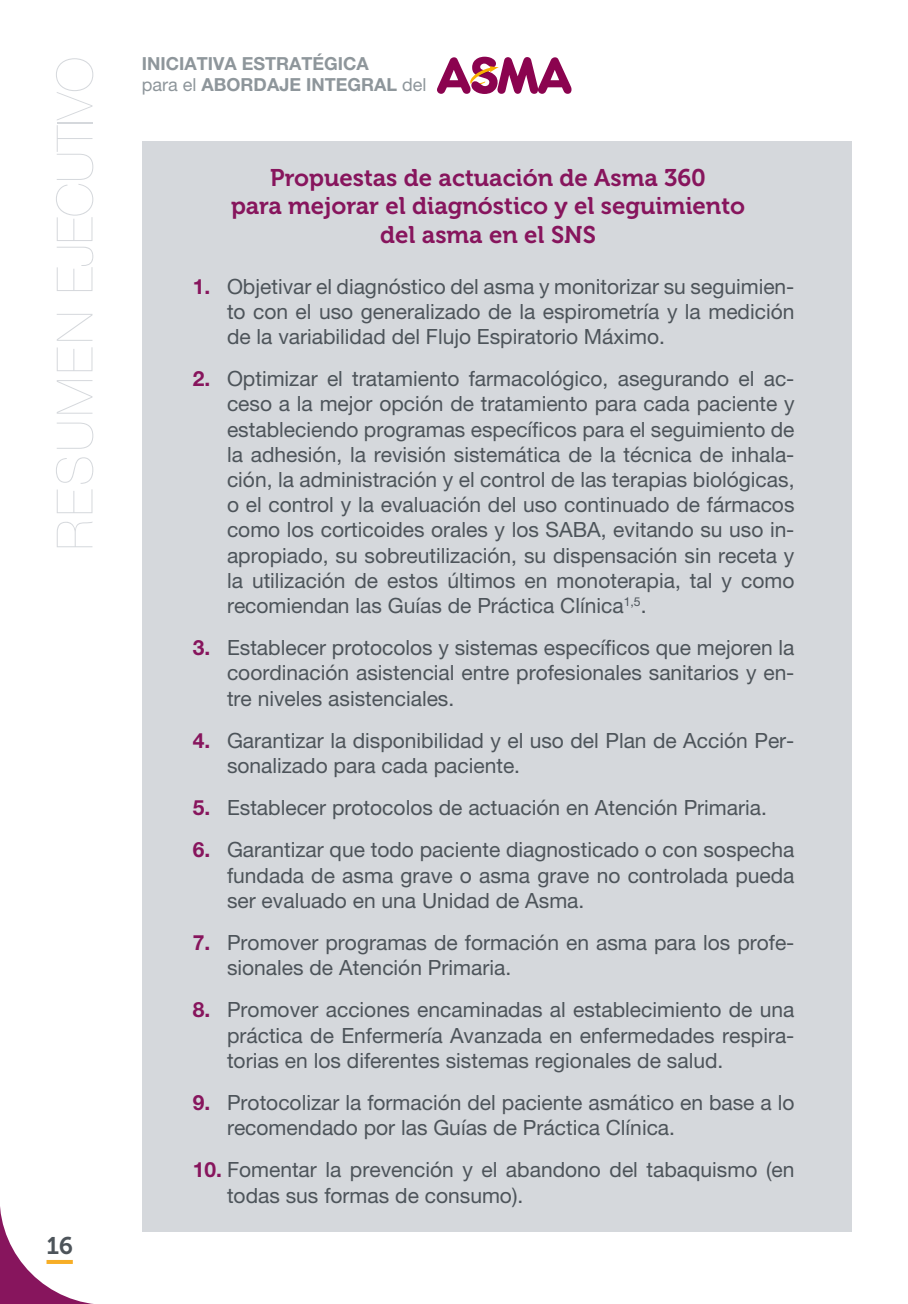
<style>
.page{position:relative;width:908px;height:1304px;background:#fff}
.page>*{position:absolute;margin:0;border:0;box-sizing:border-box;transform-origin:0 0}
.t1{font:200 50px "Helvetica Neue LT Pro";letter-spacing:.035em;color:#d5d8dc}
.DESTACADO{font:24px/28.8px "Museo 700";color:#87155d;text-align:center}
.t2{font:24px "Museo 700";color:#4d545a}
.t3{font:21px/25.2px "Helvetica Neue LT Pro";color:#4d545a;text-align:justify}
.t4{font:700 18px/21.6px "Helvetica Neue LT Pro";color:#8e969b}
.s1{font-weight:400}
.s2{font-weight:700;color:#87155d}
</style>
<div class="page">
<svg style="left:0;top:1206px;width:94px;height:98px"></svg>
<hr style="left:46px;top:1260px;width:27px;height:4px;background:#f7ae26">
<svg style="left:437px;top:57px;width:134px;height:37px"></svg>
<div style="left:142px;top:142px;width:708px;height:21px;background:#d5d8dc"></div>
<div style="left:142px;top:145px;width:708px;height:127px;background:#d5d8dc"></div>
<div style="left:142px;top:256px;width:708px;height:117px;background:#d5d8dc"></div>
<div style="left:142px;top:348px;width:708px;height:294px;background:#d5d8dc"></div>
<div style="left:142px;top:617px;width:708px;height:117px;background:#d5d8dc"></div>
<div style="left:142px;top:710px;width:708px;height:92px;background:#d5d8dc"></div>
<div style="left:142px;top:777px;width:708px;height:67px;background:#d5d8dc"></div>
<div style="left:142px;top:820px;width:708px;height:116px;background:#d5d8dc"></div>
<div style="left:142px;top:912px;width:708px;height:92px;background:#d5d8dc"></div>
<div style="left:142px;top:980px;width:708px;height:116px;background:#d5d8dc"></div>
<div style="left:142px;top:1072px;width:708px;height:92px;background:#d5d8dc"></div>
<div style="left:142px;top:1140px;width:708px;height:91px;background:#d5d8dc"></div>
<h1 class="t1" style="left:46px;top:550px;width:495px;rotate:-90deg">RESUMEN EJECUTIVO</h1>
<p class="t2" style="left:46px;top:1232px;width:28px">16</p>
<p class="t4" style="left:142px;top:52px;width:286px">INICIATIVA ESTRATÉGICA<br><span class="s1">para el</span> ABORDAJE INTEGRAL <span class="s1">del</span></p>
<p class="DESTACADO" style="left:231px;top:163px;width:515px">Propuestas de actuación de Asma 360<br>para mejorar el diagnóstico y el seguimiento del asma en el SNS</p>
<p class="t3" style="left:227px;top:273px;width:568px;text-indent:-34px"><span class="s2">1.</span> Objetivar el diagnóstico del asma y monitorizar su seguimien&shy;to con el uso generalizado de la espirometría y la medición de la variabilidad del Flujo Espiratorio Máximo.</p>
<p class="t3" style="left:227px;top:366px;width:569px;text-indent:-34px"><span class="s2">2.</span> Optimizar el tratamiento farmacológico, asegurando el ac&shy;ceso a la mejor opción de tratamiento para cada paciente y estableciendo programas específicos para el seguimiento de la adhesión, la revisión sistemática de la técnica de inhala&shy;ción, la administración y el control de las terapias biológicas, o el control y la evaluación del uso continuado de fármacos como los corticoides orales y los SABA, evitando su uso in&shy;apropiado, su sobreutilización, su dispensación sin receta y la utilización de estos últimos en monoterapia, tal y como recomiendan las Guías de Práctica Clínica<sup>1,5</sup>.</p>
<p class="t3" style="left:227px;top:635px;width:568px;text-indent:-34px"><span class="s2">3.</span> Establecer protocolos y sistemas específicos que mejoren la coordinación asistencial entre profesionales sanitarios y en&shy;tre niveles asistenciales.</p>
<p class="t3" style="left:227px;top:727px;width:568px;text-indent:-34px"><span class="s2">4.</span> Garantizar la disponibilidad y el uso del Plan de Acción Per&shy;sonalizado para cada paciente.</p>
<p class="t3" style="left:193px;top:795px;width:575px"><span class="s2">5.</span> Establecer protocolos de actuación en Atención Primaria.</p>
<p class="t3" style="left:227px;top:837px;width:568px;text-indent:-34px"><span class="s2">6.</span> Garantizar que todo paciente diagnosticado o con sospecha fundada de asma grave o asma grave no controlada pueda ser evaluado en una Unidad de Asma.</p>
<p class="t3" style="left:227px;top:930px;width:568px;text-indent:-34px"><span class="s2">7.</span> Promover programas de formación en asma para los profe&shy;sionales de Atención Primaria.</p>
<p class="t3" style="left:227px;top:997px;width:568px;text-indent:-34px"><span class="s2">8.</span> Promover acciones encaminadas al establecimiento de una práctica de Enfermería Avanzada en enfermedades respira&shy;torias en los diferentes sistemas regionales de salud.</p>
<p class="t3" style="left:227px;top:1090px;width:569px;text-indent:-34px"><span class="s2">9.</span> Protocolizar la formación del paciente asmático en base a lo recomendado por las Guías de Práctica Clínica.</p>
<p class="t3" style="left:227px;top:1157px;width:568px;text-indent:-34px"><span class="s2">10.</span> Fomentar la prevención y el abandono del tabaquismo (en todas sus formas de consumo).</p>
</div>
